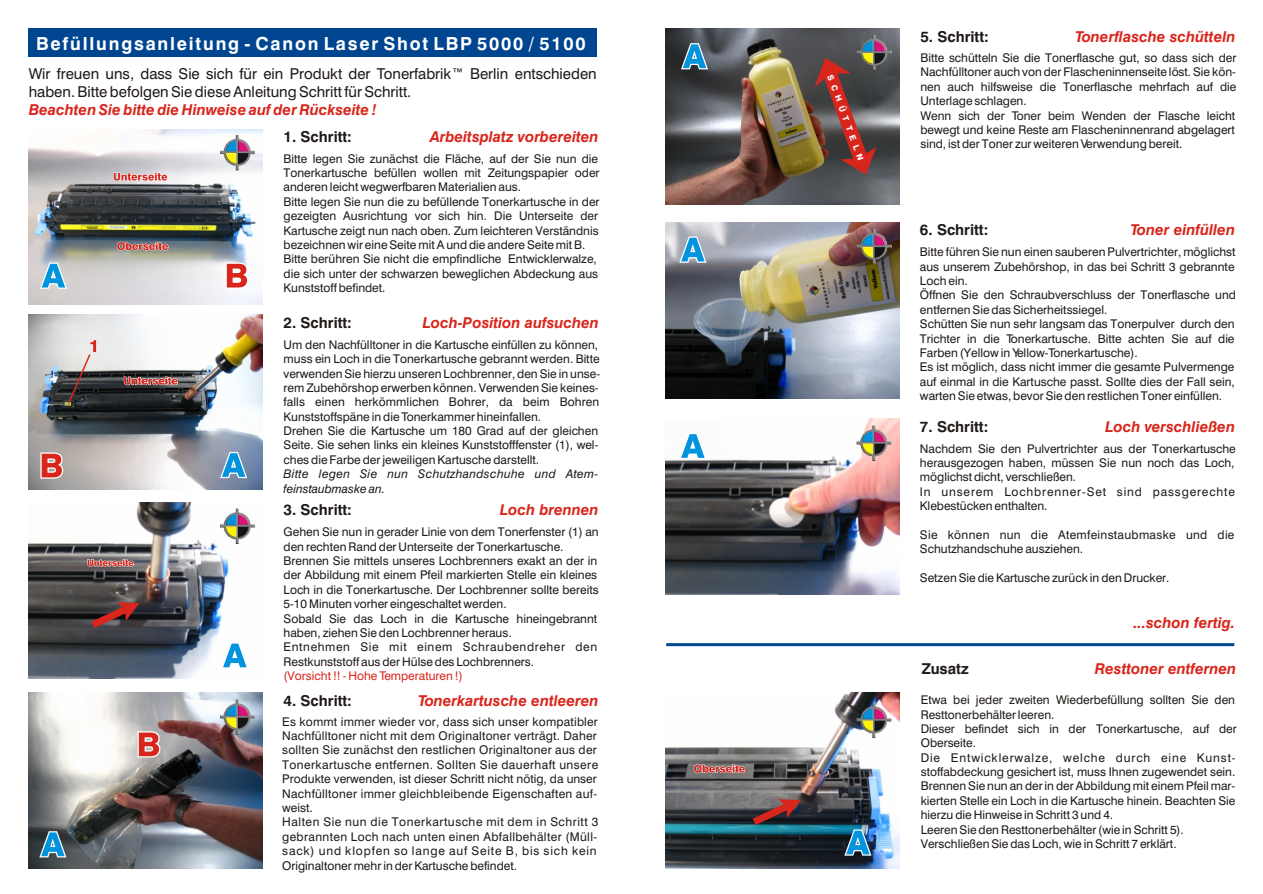
<style>
.page{position:relative;width:1263px;height:894px;background:#fff}
.page>*{position:absolute;margin:0;border:0;box-sizing:border-box;transform-origin:0 0}
.t1{font:700 18px "Swiss 721 BT";letter-spacing:.1em;color:#fff}
.t2{font:italic 700 15px "Swiss 721 BT";color:#d9261c}
.t3{font:15px/18px "Swiss 721 BT";color:#1f1a17}
.t4{font:700 15px "Swiss 721 BT";color:#1f1a17}
.t5{font:12px/14.4px "Swiss 721 BT";color:#1f1a17}
.t6{font:12px/14.4px "Swiss 721 BT";letter-spacing:.02em;color:#1f1a17}
.t7{font:12px/14.4px "Swiss 721 BT";letter-spacing:.025em;color:#1f1a17}
.t8{font:italic 12px/14.4px "Swiss 721 BT";letter-spacing:.025em;color:#1f1a17}
.t9{font:12px "Swiss 721 BT";color:#d9261c}
.t10{font:800 8.25px "Swiss 721 BT";color:#fff}
</style>
<div class="page">
<img style="left:29px;top:314px;width:234px;height:176px">
<img style="left:666px;top:693px;width:234px;height:175px">
<img style="left:666px;top:419px;width:234px;height:175px">
<img style="left:666px;top:223px;width:234px;height:175px">
<img style="left:29px;top:693px;width:234px;height:175px">
<img style="left:29px;top:129px;width:234px;height:176px">
<img style="left:29px;top:503px;width:227px;height:175px">
<div style="left:29px;top:29px;width:568px;height:28px;background:#00458f"></div>
<svg style="left:40px;top:263px;width:27px;height:26px"></svg>
<svg style="left:226px;top:263px;width:22px;height:26px"></svg>
<img style="left:220px;top:136px;width:35px;height:35px">
<img style="left:220px;top:508px;width:35px;height:35px">
<img style="left:220px;top:699px;width:35px;height:36px">
<img style="left:856px;top:426px;width:35px;height:35px">
<img style="left:666px;top:29px;width:234px;height:175px">
<svg style="left:814px;top:58px;width:62px;height:117px;background:#75433e"></svg>
<img style="left:857px;top:35px;width:35px;height:35px">
<svg style="left:221px;top:642px;width:27px;height:27px"></svg>
<svg style="left:39px;top:831px;width:27px;height:26px"></svg>
<svg style="left:679px;top:433px;width:27px;height:26px"></svg>
<svg style="left:681px;top:43px;width:27px;height:26px"></svg>
<img style="left:856px;top:229px;width:35px;height:35px">
<svg style="left:679px;top:237px;width:27px;height:26px"></svg>
<hr style="left:666px;top:643px;width:568px;height:3px;background:#00458f">
<img style="left:856px;top:703px;width:35px;height:35px">
<svg style="left:40px;top:452px;width:23px;height:27px"></svg>
<svg style="left:220px;top:452px;width:27px;height:26px"></svg>
<svg style="left:67px;top:340px;width:30px;height:65px;background:#8b8281"></svg>
<svg style="left:91px;top:602px;width:48px;height:26px"></svg>
<svg style="left:138px;top:731px;width:22px;height:27px"></svg>
<svg style="left:753px;top:799px;width:48px;height:26px"></svg>
<svg style="left:113px;top:172px;width:55px;height:9px"></svg>
<svg style="left:117px;top:242px;width:51px;height:9px"></svg>
<svg style="left:124px;top:377px;width:54px;height:9px"></svg>
<svg style="left:87px;top:559px;width:47px;height:8px"></svg>
<svg style="left:694px;top:764px;width:51px;height:10px"></svg>
<svg style="left:844px;top:829px;width:27px;height:27px"></svg>
<h1 class="t1" style="left:36px;top:36px;width:551px">Befüllungsanleitung - Canon Laser Shot LBP 5000 / 5100</h1>
<p class="t3" style="left:29px;top:66px;width:570px">Wir freuen uns, dass Sie sich für ein Produkt der Tonerfabrik™ Berlin entschieden haben. Bitte befolgen Sie diese Anleitung Schritt für Schritt.</p>
<p class="t2" style="left:29px;top:104px;width:350px">Beachten Sie bitte die Hinweise auf der Rückseite !</p>
<p class="t4" style="left:284px;top:130px;width:70px">1. Schritt:</p>
<p class="t5" style="left:284px;top:152px;width:318px">Bitte legen Sie zunächst die Fläche, auf der Sie nun die Tonerkartusche befüllen wollen mit Zeitungspapier oder anderen leicht wegwerfbaren Materialien aus.<br>Bitte legen Sie nun die zu befüllende Tonerkartusche in der gezeigten Ausrichtung vor sich hin. Die Unterseite der Kartusche zeigt nun nach oben. Zum leichteren Verständnis bezeichnen wir eine Seite mit A und die andere Seite mit B.<br>Bitte berühren Sie nicht die empfindliche Entwicklerwalze, die sich unter der schwarzen beweglichen Abdeckung aus Kunststoff befindet.</p>
<p class="t2" style="left:430px;top:130px;width:170px">Arbeitsplatz vorbereiten</p>
<p class="t4" style="left:284px;top:316px;width:70px">2. Schritt:</p>
<p class="t5" style="left:284px;top:338px;width:318px">Um den Nachfülltoner in die Kartusche einfüllen zu können, muss ein Loch in die Tonerkartusche gebrannt werden. Bitte verwenden Sie hierzu unseren Lochbrenner, den Sie in unse&shy;rem Zubehörshop erwerben können. Verwenden Sie keines&shy;falls einen herkömmlichen Bohrer, da beim Bohren Kunststoffspäne in die Tonerkammer hineinfallen.<br>Drehen Sie die Kartusche um 180 Grad auf der gleichen Seite. Sie sehen links ein kleines Kunststofffenster (1), wel&shy;ches die Farbe der jeweiligen Kartusche darstellt.</p>
<p class="t8" style="left:284px;top:468px;width:316px">Bitte legen Sie nun Schutzhandschuhe und Atem&shy;feinstaubmaske an.</p>
<p class="t2" style="left:423px;top:316px;width:178px">Loch-Position aufsuchen</p>
<p class="t4" style="left:284px;top:504px;width:70px">3. Schritt:</p>
<p class="t5" style="left:284px;top:526px;width:317px">Gehen Sie nun in gerader Linie von dem Tonerfenster (1) an den rechten Rand der Unterseite der Tonerkartusche.<br>Brennen Sie mittels unseres Lochbrenners exakt an der in der Abbildung mit einem Pfeil markierten Stelle ein kleines Loch in die Tonerkartusche. Der Lochbrenner sollte bereits 5-10 Minuten vorher eingeschaltet werden.<br>Sobald Sie das Loch in die Kartusche hineingebrannt haben, ziehen Sie den Lochbrenner heraus.<br>Entnehmen Sie mit einem Schraubendreher den Restkunststoff aus der Hülse des Lochbrenners.</p>
<p class="t9" style="left:284px;top:671px;width:181px">(Vorsicht !! - Hohe Temperaturen !)</p>
<p class="t2" style="left:500px;top:504px;width:100px">Loch brennen</p>
<p class="t4" style="left:284px;top:694px;width:70px">4. Schritt:</p>
<p class="t6" style="left:282px;top:715px;width:318px">Es kommt immer wieder vor, dass sich unser kompatibler Nachfülltoner nicht mit dem Originaltoner verträgt. Daher sollten Sie zunächst den restlichen Originaltoner aus der Tonerkartusche entfernen. Sollten Sie dauerhaft unsere Produkte verwenden, ist dieser Schritt nicht nötig, da unser Nachfülltoner immer gleichbleibende Eigenschaften auf&shy;weist.<br>Halten Sie nun die Tonerkartusche mit dem in Schritt 3 gebrannten Loch nach unten einen Abfallbehälter (Müll&shy;sack) und klopfen so lange auf Seite B, bis sich kein Originaltoner mehr in der Kartusche befindet.</p>
<p class="t2" style="left:418px;top:694px;width:182px">Tonerkartusche entleeren</p>
<p class="t10" style="left:833px;top:74px;width:92px;rotate:70deg">SCHÜTTELN</p>
<p class="t2" style="left:1075px;top:31px;width:162px">Tonerflasche schütteln</p>
<p class="t4" style="left:920px;top:31px;width:70px">5. Schritt:</p>
<p class="t5" style="left:920px;top:52px;width:318px">Bitte schütteln Sie die Tonerflasche gut, so dass sich der Nachfülltoner auch von der Flascheninnenseite löst. Sie kön&shy;nen auch hilfsweise die Tonerflasche mehrfach auf die Unterlage schlagen.<br>Wenn sich der Toner beim Wenden der Flasche leicht bewegt und keine Reste am Flascheninnenrand abgelagert sind, ist der Toner zur weiteren Verwendung bereit.</p>
<p class="t2" style="left:1130px;top:224px;width:106px">Toner einfüllen</p>
<p class="t4" style="left:920px;top:224px;width:70px">6. Schritt:</p>
<p class="t5" style="left:920px;top:246px;width:318px">Bitte führen Sie nun einen sauberen Pulvertrichter, möglichst aus unserem Zubehörshop, in das bei Schritt 3 gebrannte Loch ein.<br>Öffnen Sie den Schraubverschluss der Tonerflasche und entfernen Sie das Sicherheitssiegel.<br>Schütten Sie nun sehr langsam das Tonerpulver durch den Trichter in die Tonerkartusche. Bitte achten Sie auf die Farben (Yellow in Yellow-Tonerkartusche).<br>Es ist möglich, dass nicht immer die gesamte Pulvermenge auf einmal in die Kartusche passt. Sollte dies der Fall sein, warten Sie etwas, bevor Sie den restlichen Toner einfüllen.</p>
<p class="t4" style="left:920px;top:420px;width:70px">7. Schritt:</p>
<p class="t5" style="left:920px;top:442px;width:317px">Nachdem Sie den Pulvertrichter aus der Tonerkartusche herausgezogen haben, müssen Sie nun noch das Loch, möglichst dicht, verschließen.<br>In unserem Lochbrenner-Set sind passgerechte Klebestücken enthalten.</p>
<p class="t7" style="left:920px;top:529px;width:316px">Sie können nun die Atemfeinstaubmaske und die<br>Schutzhandschuhe ausziehen.</p>
<p class="t5" style="left:920px;top:572px;width:251px">Setzen Sie die Kartusche zurück in den Drucker.</p>
<p class="t2" style="left:1105px;top:420px;width:131px">Loch verschließen</p>
<p class="t2" style="left:1133px;top:616px;width:103px">...schon fertig.</p>
<p class="t4" style="left:922px;top:663px;width:48px">Zusatz</p>
<p class="t2" style="left:1095px;top:663px;width:143px">Resttoner entfernen</p>
<p class="t5" style="left:921px;top:694px;width:318px">Etwa bei jeder zweiten Wiederbefüllung sollten Sie den Resttonerbehälter leeren.<br>Dieser befindet sich in der Tonerkartusche, auf der Oberseite.<br>Die Entwicklerwalze, welche durch eine Kunst&shy;stoffabdeckung gesichert ist, muss Ihnen zugewendet sein.<br>Brennen Sie nun an der in der Abbildung mit einem Pfeil mar&shy;kierten Stelle ein Loch in die Kartusche hinein. Beachten Sie hierzu die Hinweise in Schritt 3 und 4.<br>Leeren Sie den Resttonerbehälter (wie in Schritt 5).<br>Verschließen Sie das Loch, wie in Schritt 7 erklärt.</p>
</div>
